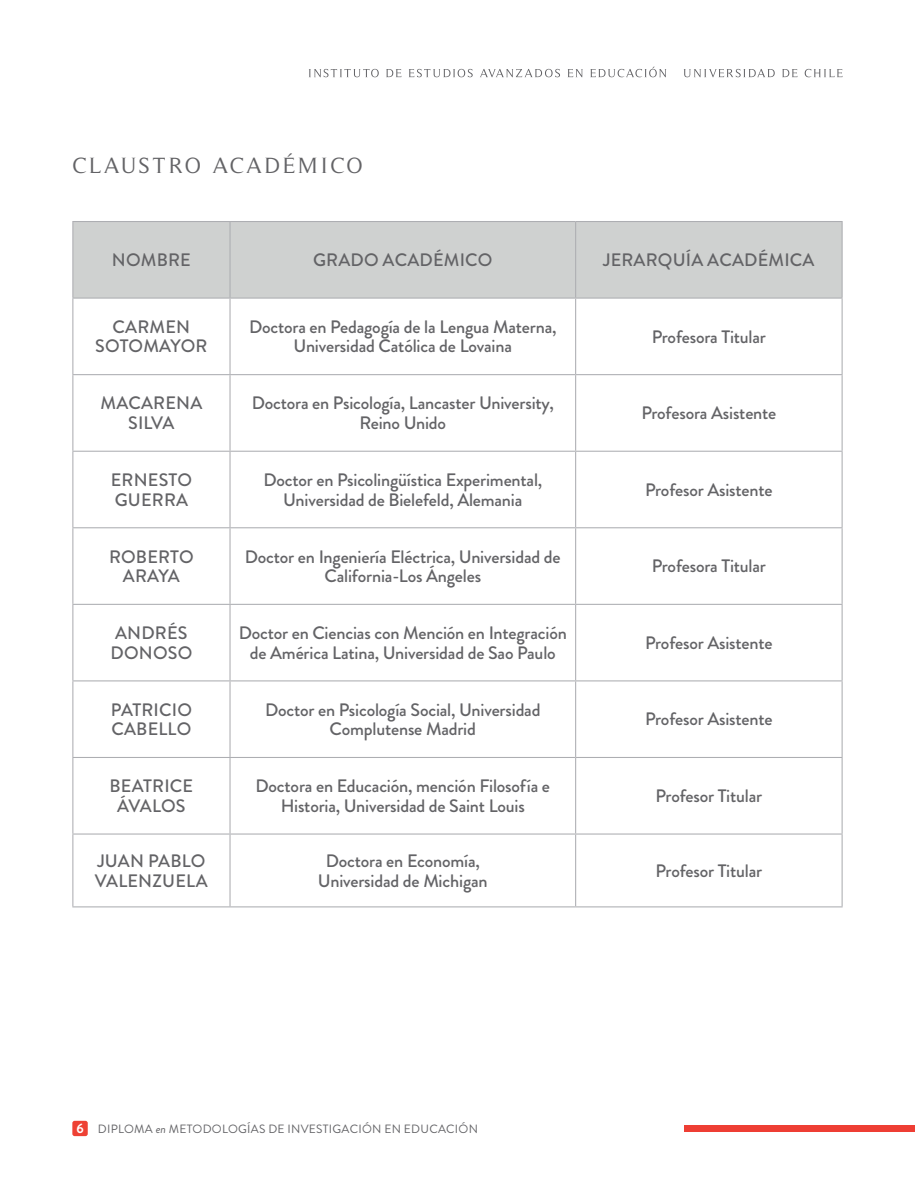
<style>
.page{position:relative;width:915px;height:1191px;background:#fff}
.page>*{position:absolute;margin:0;border:0;box-sizing:border-box;transform-origin:0 0}
.t1{font:22.5px "Timeless";letter-spacing:.11em;color:#636366}
.t2{font:500 18px/19.5px "Brandon Grotesque";letter-spacing:-.01em;color:#636366;text-align:center}
.t3{font:500 18px/19.5px "Brandon Grotesque";letter-spacing:.01em;color:#636366;text-align:center}
.t4{font:700 13.5px "Brandon Grotesque";color:#fff}
.t5{font:12px "Brandon Grotesque";letter-spacing:.02em;color:#636366}
.s1{font-style:italic}
</style>
<div class="page">
<svg style="left:309px;top:67px;width:533px;height:10px"></svg>
<div style="left:73px;top:222px;width:768px;height:75px;background:#cfd1d0"></div>
<svg style="left:73px;top:299px;width:768px;height:607px"></svg>
<hr style="left:72px;top:299px;width:1px;height:75px;background:#adaeb2">
<hr style="left:229px;top:299px;width:1px;height:75px;background:#adaeb2">
<hr style="left:575px;top:299px;width:1px;height:75px;background:#adaeb2">
<hr style="left:841px;top:299px;width:1px;height:75px;background:#adaeb2">
<hr style="left:72px;top:374px;width:158px;height:1px;background:#adaeb2">
<hr style="left:72px;top:375px;width:1px;height:76px;background:#adaeb2">
<hr style="left:230px;top:374px;width:345px;height:1px;background:#adaeb2">
<hr style="left:229px;top:375px;width:1px;height:76px;background:#adaeb2">
<hr style="left:575px;top:374px;width:267px;height:1px;background:#adaeb2">
<hr style="left:575px;top:375px;width:1px;height:76px;background:#adaeb2">
<hr style="left:841px;top:375px;width:1px;height:76px;background:#adaeb2">
<hr style="left:72px;top:451px;width:158px;height:1px;background:#adaeb2">
<hr style="left:72px;top:452px;width:1px;height:75px;background:#adaeb2">
<hr style="left:230px;top:451px;width:345px;height:1px;background:#adaeb2">
<hr style="left:229px;top:452px;width:1px;height:75px;background:#adaeb2">
<hr style="left:575px;top:451px;width:267px;height:1px;background:#adaeb2">
<hr style="left:575px;top:452px;width:1px;height:75px;background:#adaeb2">
<hr style="left:841px;top:452px;width:1px;height:75px;background:#adaeb2">
<hr style="left:72px;top:527px;width:158px;height:1px;background:#adaeb2">
<hr style="left:72px;top:528px;width:1px;height:76px;background:#adaeb2">
<hr style="left:230px;top:527px;width:345px;height:1px;background:#adaeb2">
<hr style="left:229px;top:528px;width:1px;height:76px;background:#adaeb2">
<hr style="left:575px;top:527px;width:267px;height:1px;background:#adaeb2">
<hr style="left:575px;top:528px;width:1px;height:76px;background:#adaeb2">
<hr style="left:841px;top:528px;width:1px;height:76px;background:#adaeb2">
<hr style="left:72px;top:604px;width:158px;height:1px;background:#adaeb2">
<hr style="left:72px;top:605px;width:1px;height:75px;background:#adaeb2">
<hr style="left:230px;top:604px;width:345px;height:1px;background:#adaeb2">
<hr style="left:229px;top:605px;width:1px;height:75px;background:#adaeb2">
<hr style="left:575px;top:604px;width:267px;height:1px;background:#adaeb2">
<hr style="left:575px;top:605px;width:1px;height:75px;background:#adaeb2">
<hr style="left:841px;top:605px;width:1px;height:75px;background:#adaeb2">
<hr style="left:72px;top:680px;width:158px;height:1px;background:#adaeb2">
<hr style="left:72px;top:681px;width:1px;height:76px;background:#adaeb2">
<hr style="left:230px;top:680px;width:345px;height:1px;background:#adaeb2">
<hr style="left:229px;top:681px;width:1px;height:76px;background:#adaeb2">
<hr style="left:575px;top:680px;width:267px;height:1px;background:#adaeb2">
<hr style="left:575px;top:681px;width:1px;height:76px;background:#adaeb2">
<hr style="left:841px;top:681px;width:1px;height:76px;background:#adaeb2">
<hr style="left:72px;top:757px;width:158px;height:1px;background:#adaeb2">
<hr style="left:72px;top:758px;width:1px;height:75px;background:#adaeb2">
<hr style="left:230px;top:757px;width:345px;height:1px;background:#adaeb2">
<hr style="left:229px;top:758px;width:1px;height:75px;background:#adaeb2">
<hr style="left:575px;top:757px;width:267px;height:1px;background:#adaeb2">
<hr style="left:575px;top:758px;width:1px;height:75px;background:#adaeb2">
<hr style="left:841px;top:758px;width:1px;height:75px;background:#adaeb2">
<hr style="left:72px;top:833px;width:158px;height:1px;background:#adaeb2">
<hr style="left:72px;top:834px;width:1px;height:72px;background:#adaeb2">
<hr style="left:230px;top:833px;width:345px;height:1px;background:#adaeb2">
<hr style="left:229px;top:834px;width:1px;height:72px;background:#adaeb2">
<hr style="left:575px;top:833px;width:267px;height:1px;background:#adaeb2">
<hr style="left:575px;top:834px;width:1px;height:72px;background:#adaeb2">
<hr style="left:841px;top:834px;width:1px;height:72px;background:#adaeb2">
<hr style="left:72px;top:906px;width:158px;height:1px;background:#adaeb2">
<hr style="left:230px;top:906px;width:345px;height:1px;background:#adaeb2">
<hr style="left:575px;top:906px;width:267px;height:1px;background:#adaeb2">
<hr style="left:72px;top:221px;width:158px;height:1px;background:#adaeb2">
<hr style="left:72px;top:222px;width:1px;height:75px;background:#adaeb2">
<hr style="left:230px;top:221px;width:345px;height:1px;background:#adaeb2">
<hr style="left:229px;top:222px;width:1px;height:75px;background:#adaeb2">
<hr style="left:575px;top:221px;width:267px;height:1px;background:#adaeb2">
<hr style="left:575px;top:222px;width:1px;height:75px;background:#adaeb2">
<hr style="left:841px;top:222px;width:1px;height:75px;background:#adaeb2">
<hr style="left:72px;top:297px;width:158px;height:2px;background:#adaeb2">
<hr style="left:230px;top:297px;width:345px;height:2px;background:#adaeb2">
<hr style="left:575px;top:297px;width:267px;height:2px;background:#adaeb2">
<div style="left:72px;top:1120px;width:16px;height:16px;background:#ee4134;border-radius:2px"></div>
<div style="left:684px;top:1125px;width:230px;height:6px;background:#ee3e34"></div>
<p class="t1" style="left:72px;top:153px;width:292px">CLAUSTRO ACADÉMICO</p>
<p class="t2" style="left:112px;top:250px;width:80px">NOMBRE</p>
<p class="t3" style="left:313px;top:250px;width:181px">GRADO ACADÉMICO</p>
<p class="t3" style="left:603px;top:250px;width:213px">JERARQUÍA ACADÉMICA</p>
<p class="t3" style="left:95px;top:317px;width:114px">CARMEN<br>SOTOMAYOR</p>
<p class="t2" style="left:249px;top:317px;width:309px">Doctora en Pedagogía de la Lengua Materna,<br>Universidad Católica de Lovaina</p>
<p class="t2" style="left:651px;top:327px;width:116px">Profesora Titular</p>
<p class="t3" style="left:100px;top:394px;width:103px">MACARENA<br>SILVA</p>
<p class="t2" style="left:252px;top:394px;width:303px">Doctora en Psicología, Lancaster University,<br>Reino Unido</p>
<p class="t2" style="left:641px;top:403px;width:136px">Profesora Asistente</p>
<p class="t3" style="left:111px;top:470px;width:83px;text-align:left">ERNESTO<br>GUERRA</p>
<p class="t2" style="left:263px;top:470px;width:280px">Doctor en Psicolingüística Experimental,<br>Universidad de Bielefeld, Alemania</p>
<p class="t2" style="left:645px;top:480px;width:129px">Profesor Asistente</p>
<p class="t3" style="left:109px;top:547px;width:86px">ROBERTO<br>ARAYA</p>
<p class="t2" style="left:245px;top:547px;width:317px">Doctor en Ingeniería Eléctrica, Universidad de<br>California-Los Ángeles</p>
<p class="t2" style="left:651px;top:557px;width:116px">Profesora Titular</p>
<p class="t3" style="left:110px;top:623px;width:83px;text-align:left">ANDRÉS<br>DONOSO</p>
<p class="t2" style="left:238px;top:623px;width:329px">Doctor en Ciencias con Mención en Integración de América Latina, Universidad de Sao Paulo</p>
<p class="t2" style="left:645px;top:633px;width:129px">Profesor Asistente</p>
<p class="t3" style="left:111px;top:700px;width:83px;text-align:left">PATRICIO<br>CABELLO</p>
<p class="t2" style="left:265px;top:700px;width:277px">Doctor en Psicología Social, Universidad<br>Complutense Madrid</p>
<p class="t2" style="left:645px;top:710px;width:129px">Profesor Asistente</p>
<p class="t3" style="left:109px;top:776px;width:85px">BEATRICE<br>ÁVALOS</p>
<p class="t2" style="left:255px;top:776px;width:296px">Doctora en Educación, mención Filosofía e<br>Historia, Universidad de Saint Louis</p>
<p class="t2" style="left:655px;top:786px;width:108px">Profesor Titular</p>
<p class="t3" style="left:95px;top:851px;width:114px;text-align:left">JUAN PABLO<br>VALENZUELA</p>
<p class="t2" style="left:326px;top:851px;width:155px">Doctora en Economía,</p>
<p class="t2" style="left:655px;top:861px;width:108px">Profesor Titular</p>
<p class="t2" style="left:318px;top:871px;width:171px">Universidad de Michigan</p>
<p class="t4" style="left:76px;top:1119px;width:9px">6</p>
<p class="t5" style="left:98px;top:1120px;width:381px">DIPLOMA <span class="s1">en</span> METODOLOGÍAS DE INVESTIGACIÓN EN EDUCACIÓN</p>
</div>
